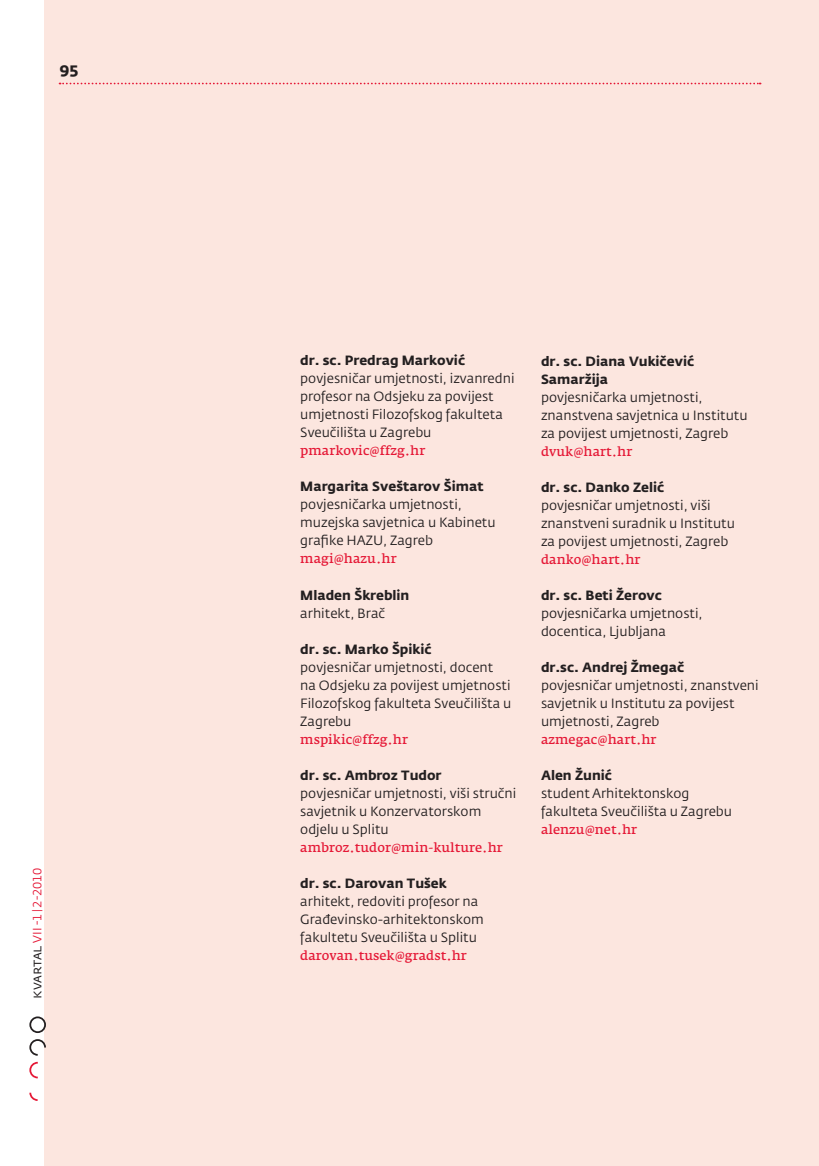
<style>
.page{position:relative;width:819px;height:1166px;background:#fff}
.page>*{position:absolute;margin:0;border:0;box-sizing:border-box;transform-origin:0 0}
.paginacija{font:700 15.75px "Fedra Sans Std";color:#231f20}
.t1{font:13.3px/18px "Fedra Sans Std";color:#231f20}
.t2{font:700 13.3px/18px "Fedra Sans Std";color:#231f20}
.sadržaj_autor_str{font:600 12.78px "Fedra Serif A Std";color:#e51836}
.t3{font:11.9px "Fedra Sans Std";color:#e51836}
.s1{font-size:14px;color:#231f20}
.s2{font-size:10.5px}
</style>
<div class="page">
<div style="left:45px;top:0;width:774px;height:1166px;background:#fce6df"></div>
<svg style="left:60px;top:83px;width:700px;height:1px"></svg>
<svg style="left:29px;top:1016px;width:17px;height:17px"></svg>
<svg style="left:29px;top:1039px;width:17px;height:17px"></svg>
<svg style="left:29px;top:1092px;width:9px;height:9px"></svg>
<svg style="left:29px;top:1062px;width:9px;height:16px"></svg>
<p class="paginacija" style="left:60px;top:58px;width:20px">95</p>
<p class="t3" style="left:30px;top:998px;width:133px;rotate:-90deg"><span class="s1">kvartal</span> vIi -1<span class="s2">|</span>2-2010</p>
<p class="t2" style="left:300px;top:351px;width:166px">dr. sc. Predrag Marković</p>
<p class="t1" style="left:300px;top:369px;width:216px">povjesničar umjetnosti, izvanredni profesor na Odsjeku za povijest umjetnosti Filozofskog fakulteta<br>Sveučilišta u Zagrebu</p>
<p class="sadržaj_autor_str" style="left:300px;top:443px;width:127px">pmarkovic@ffzg.hr</p>
<p class="t2" style="left:300px;top:478px;width:185px">Margarita Sveštarov Šimat</p>
<p class="t1" style="left:300px;top:496px;width:197px">povjesničarka umjetnosti, muzejska savjetnica u Kabinetu grafike HAZU, Zagreb</p>
<p class="sadržaj_autor_str" style="left:300px;top:551px;width:98px">magi@hazu.hr</p>
<p class="t2" style="left:300px;top:586px;width:110px">Mladen Škreblin</p>
<p class="t1" style="left:300px;top:604px;width:86px">arhitekt, Brač</p>
<p class="t2" style="left:300px;top:640px;width:133px">dr. sc. Marko Špikić</p>
<p class="t1" style="left:300px;top:658px;width:213px">povjesničar umjetnosti, docent na Odsjeku za povijest umjetnosti<br>Filozofskog fakulteta Sveučilišta u<br>Zagrebu</p>
<p class="sadržaj_autor_str" style="left:300px;top:732px;width:109px">mspikic@ffzg.hr</p>
<p class="t2" style="left:300px;top:766px;width:143px">dr. sc. Ambroz Tudor</p>
<p class="t1" style="left:300px;top:784px;width:217px">povjesničar umjetnosti, viši stručni savjetnik u Konzervatorskom odjelu u Splitu</p>
<p class="sadržaj_autor_str" style="left:300px;top:840px;width:204px">ambroz.tudor@min-kulture.hr</p>
<p class="t2" style="left:300px;top:874px;width:148px">dr. sc. Darovan Tušek</p>
<p class="t1" style="left:300px;top:892px;width:185px">arhitekt, redoviti profesor na<br>Građevinsko-arhitektonskom fakultetu Sveučilišta u Splitu</p>
<p class="sadržaj_autor_str" style="left:300px;top:948px;width:168px">darovan.tusek@gradst.hr</p>
<p class="t2" style="left:541px;top:352px;width:155px">dr. sc. Diana Vukičević<br>Samaržija</p>
<p class="t1" style="left:541px;top:388px;width:208px">povjesničarka umjetnosti, znanstvena savjetnica u Institutu za povijest umjetnosti, Zagreb</p>
<p class="sadržaj_autor_str" style="left:541px;top:444px;width:93px">dvuk@hart.hr</p>
<p class="t2" style="left:541px;top:478px;width:125px">dr. sc. Danko Zelić</p>
<p class="t1" style="left:541px;top:496px;width:195px">povjesničar umjetnosti, viši znanstveni suradnik u Institutu</p>
<p class="t1" style="left:541px;top:532px;width:189px">za povijest umjetnosti, Zagreb</p>
<p class="sadržaj_autor_str" style="left:541px;top:552px;width:101px">danko@hart.hr</p>
<p class="t2" style="left:541px;top:586px;width:122px">dr. sc. Beti Žerovc</p>
<p class="t1" style="left:541px;top:604px;width:163px">povjesničarka umjetnosti, docentica, Ljubljana</p>
<p class="t2" style="left:541px;top:658px;width:145px">dr.sc. Andrej Žmegač</p>
<p class="t1" style="left:541px;top:676px;width:219px">povjesničar umjetnosti, znanstveni savjetnik u Institutu za povijest umjetnosti, Zagreb</p>
<p class="sadržaj_autor_str" style="left:541px;top:732px;width:117px">azmegac@hart.hr</p>
<p class="t2" style="left:541px;top:767px;width:73px">Alen Žunić</p>
<p class="t1" style="left:541px;top:785px;width:192px">student Arhitektonskog fakulteta Sveučilišta u Zagrebu</p>
<p class="sadržaj_autor_str" style="left:541px;top:822px;width:98px">alenzu@net.hr</p>
</div>
